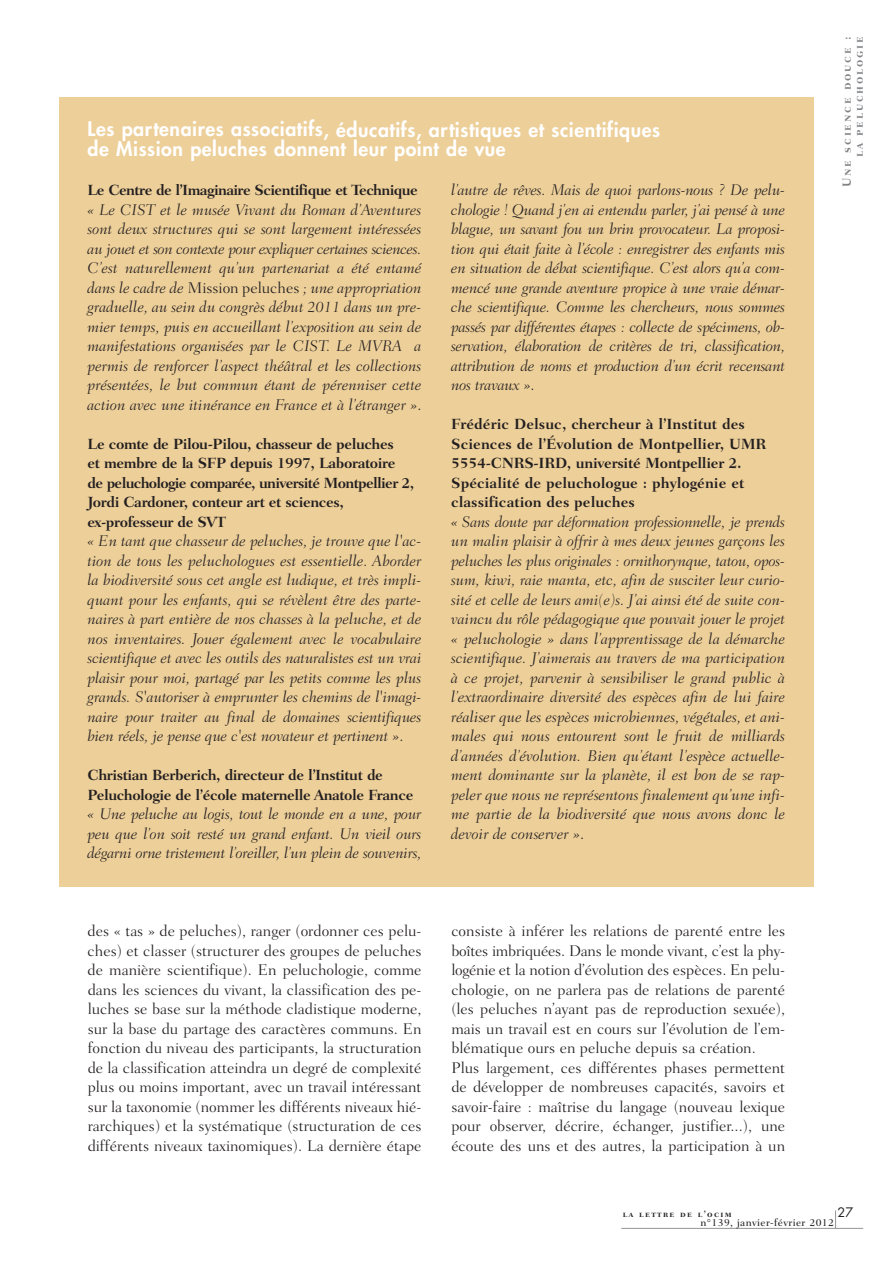
<style>
.page{position:relative;width:893px;height:1263px;background:#fff}
.page>*{position:absolute;margin:0;border:0;box-sizing:border-box;transform-origin:0 0}
.t1{font:800 19.5px/19.5px "Futura";letter-spacing:.03em;color:#fff}
.t2{font:italic 300 15.75px/19.5px "Fairfield LH";letter-spacing:-.01em;color:#231f20;text-align:justify}
.t3{font:300 15.75px/19.5px "Fairfield LH";color:#231f20;text-align:justify}
.t4{font:700 15px/19.5px "Fairfield LH";letter-spacing:-.03em;color:#231f20}
.t5{font:700 15px/19.5px "Fairfield LH";color:#231f20}
.t6{font:12.75px "Futura";color:#231f20}
.t7{font:12px/12px "Fairfield LH Bold SC";letter-spacing:.15em;color:#808285;text-align:right}
.t8{font:500 10.5px "Fairfield LH";letter-spacing:.04em;color:#231f20}
.t9{font:9px "Fairfield LH Bold SC";letter-spacing:.15em;color:#231f20}
.s1{font-style:normal}
</style>
<div class="page">
<svg style="left:835px;top:1210px;width:1px;height:18px"></svg>
<hr style="left:621px;top:1228px;width:242px;height:1px;background:#939598">
<div style="left:59px;top:97px;width:754px;height:789px;background:#edcf99"></div>
<p class="t1" style="left:88px;top:121px;width:574px">Les partenaires associatifs, éducatifs, artistiques et scientifiques de Mission peluches donnent leur point de vue</p>
<p class="t4" style="left:88px;top:182px;width:332px">Le Centre de l’Imaginaire Scientifique et Technique</p>
<p class="t2" style="left:88px;top:201px;width:335px">« Le CIST et le musée Vivant du Roman d’Aventures sont deux structures qui se sont largement intéressées au jouet et son contexte pour expliquer certaines sciences.<br>C’est naturellement qu’un partenariat a été entamé dans le cadre de <span class="s1">Mission peluches</span> ; une appropriation graduelle, au sein du congrès début 2011 dans un pre&shy;mier temps, puis en accueillant l’exposition au sein de manifestations organisées par le CIST. Le MVRA a permis de renforcer l’aspect théâtral et les collections présentées, le but commun étant de pérenniser cette action avec une itinérance en France et à l’étranger »<span class="s1">.</span></p>
<p class="t4" style="left:88px;top:435px;width:328px">Le comte de Pilou-Pilou, chasseur de peluches<br>et membre de la SFP depuis 1997, Laboratoire de peluchologie comparée, université Montpellier 2, Jordi Cardoner, conteur art et sciences, ex-professeur de SVT</p>
<p class="t2" style="left:88px;top:532px;width:335px">« En tant que chasseur de peluches, je trouve que l'ac&shy;tion de tous les peluchologues est essentielle. Aborder la biodiversité sous cet angle est ludique, et très impli&shy;quant pour les enfants, qui se révèlent être des parte&shy;naires à part entière de nos chasses à la peluche, et de nos inventaires. Jouer également avec le vocabulaire scientifique et avec les outils des naturalistes est un vrai plaisir pour moi, partagé par les petits comme les plus grands. S'autoriser à emprunter les chemins de l'imagi&shy;naire pour traiter au final de domaines scientifiques bien réels, je pense que c'est novateur et pertinent »<span class="s1">.</span></p>
<p class="t4" style="left:88px;top:767px;width:327px">Christian Berberich, directeur de l’Institut de<br>Peluchologie de l’école maternelle Anatole France</p>
<p class="t2" style="left:88px;top:805px;width:335px">« Une peluche au logis, tout le monde en a une, pour peu que l’on soit resté un grand enfant. Un vieil ours dégarni orne tristement l’oreiller, l’un plein de souvenirs,</p>
<p class="t2" style="left:451px;top:181px;width:335px">l’autre de rêves. Mais de quoi parlons-nous ? De pelu&shy;chologie ! Quand j’en ai entendu parler, j’ai pensé à une blague, un savant fou un brin provocateur. La proposi&shy;tion qui était faite à l’école : enregistrer des enfants mis en situation de débat scientifique. C’est alors qu’a com&shy;mencé une grande aventure propice à une vraie démar&shy;che scientifique. Comme les chercheurs, nous sommes passés par différentes étapes : collecte de spécimens, ob&shy;servation, élaboration de critères de tri, classification, attribution de noms et production d’un écrit recensant nos travaux »<span class="s1">.</span></p>
<p class="t5" style="left:451px;top:416px;width:317px">Frédéric Delsuc, chercheur à l’Institut des Sciences de l’Évolution de Montpellier, UMR 5554-CNRS-IRD, université Montpellier 2.<br>Spécialité de peluchologue : phylogénie et classification des peluches</p>
<p class="t2" style="left:451px;top:513px;width:335px">« Sans doute par déformation professionnelle, je prends un malin plaisir à offrir à mes deux jeunes garçons les peluches les plus originales : ornithorynque, tatou, opos&shy;sum, kiwi, raie manta, etc, afin de susciter leur curio&shy;sité et celle de leurs ami(e)s. J’ai ainsi été de suite con&shy;vaincu du rôle pédagogique que pouvait jouer le projet « peluchologie » dans l’apprentissage de la démarche scientifique. J’aimerais au travers de ma participation à ce projet, parvenir à sensibiliser le grand public à l’extraordinaire diversité des espèces afin de lui faire réaliser que les espèces microbiennes, végétales, et ani&shy;males qui nous entourent sont le fruit de milliards d’années d’évolution. Bien qu’étant l’espèce actuelle&shy;ment dominante sur la planète, il est bon de se rap&shy;peler que nous ne représentons finalement qu’une infi&shy;me partie de la biodiversité que nous avons donc le devoir de conserver »<span class="s1">.</span></p>
<p class="t3" style="left:88px;top:922px;width:335px">des « tas » de peluches), ranger (ordonner ces pelu&shy;ches) et classer (structurer des groupes de peluches de manière scientifique). En peluchologie, comme dans les sciences du vivant, la classification des pe&shy;luches se base sur la méthode cladistique moderne, sur la base du partage des caractères communs. En fonction du niveau des participants, la structuration de la classification atteindra un degré de complexité plus ou moins important, avec un travail intéressant sur la taxonomie (nommer les différents niveaux hié&shy;rarchiques) et la systématique (structuration de ces différents niveaux taxinomiques). La dernière étape</p>
<p class="t3" style="left:451px;top:922px;width:335px;text-align:left">consiste à inférer les relations de parenté entre les boîtes imbriquées. Dans le monde vivant, c’est la phy&shy;logénie et la notion d’évolution des espèces. En pelu&shy;chologie, on ne parlera pas de relations de parenté (les peluches n’ayant pas de reproduction sexuée), mais un travail est en cours sur l’évolution de l’em&shy;blématique ours en peluche depuis sa création.<br>Plus largement, ces différentes phases permettent de développer de nombreuses capacités, savoirs et savoir-faire : maîtrise du langage (nouveau lexique pour observer, décrire, échanger, justifier...), une écoute des uns et des autres, la participation à un</p>
<p class="t7" style="left:842px;top:187px;width:152px;rotate:-90deg">Une science douce : la peluchologie</p>
<p class="t6" style="left:837px;top:1206px;width:17px">27</p>
<p class="t9" style="left:623px;top:1210px;width:110px">la lettre de l’ocim</p>
<p class="t8" style="left:700px;top:1218px;width:135px">n°139, janvier-février 2012</p>
</div>
